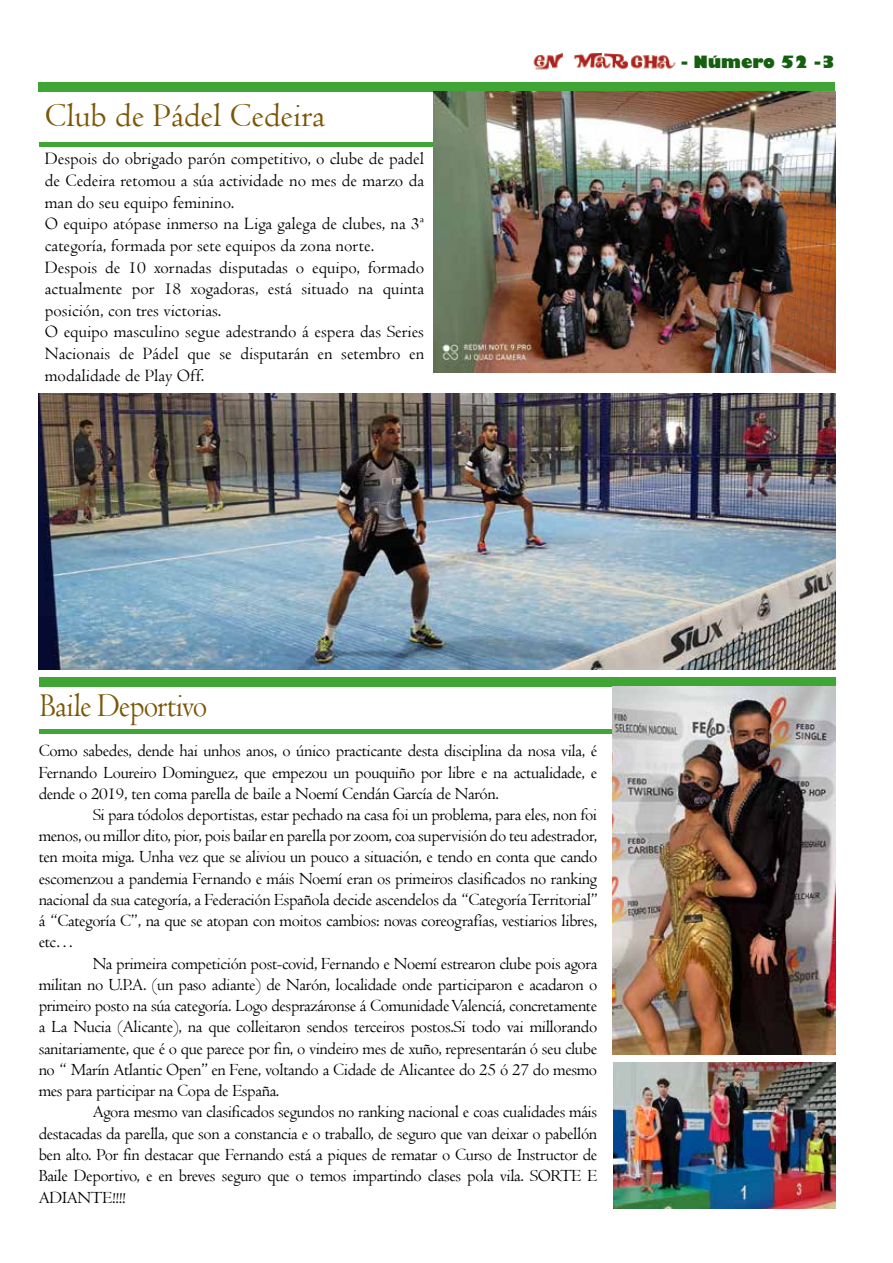
<style>
.page{position:relative;width:893px;height:1263px;background:#fff}
.page>*{position:absolute;margin:0;border:0;box-sizing:border-box;transform-origin:0 0}
.t1{font:34.5px "Centaur";color:#7b5608}
.t2{font:34.5px "Centaur";letter-spacing:-.025em;color:#7b5608;scale:.9 1}
.t3{font:18px/21.6px "Centaur";color:#000}
.t4{font:17.7px/21.3px "Centaur";letter-spacing:-.02em;color:#000;text-align:justify}
.t5{font:800 16.5px "Gill Sans";color:#155f11}
</style>
<div class="page">
<div style="left:40px;top:729px;width:796px;height:5px;background:#3fa535"></div>
<div style="left:40px;top:677px;width:796px;height:10px;background:#3fa535"></div>
<div style="left:39px;top:82px;width:796px;height:10px;background:#3fa535"></div>
<img style="left:533px;top:54px;width:143px;height:16px">
<div style="left:39px;top:142px;width:796px;height:5px;background:#3fa535"></div>
<img style="left:39px;top:394px;width:796px;height:275px">
<img style="left:434px;top:92px;width:401px;height:280px">
<img style="left:613px;top:687px;width:222px;height:367px">
<img style="left:613px;top:1062px;width:222px;height:147px">
<h1 class="t1" style="left:45px;top:95px;width:282px">Club de Pádel Cedeira</h1>
<p class="t3" style="left:45px;top:148px;width:381px">Despois do obrigado parón competitivo, o clube de padel de Cedeira retomou a súa actividade no mes de marzo da man do seu equipo feminino.<br>O equipo atópase inmerso na Liga galega de clubes, na 3ª categoría, formada por sete equipos da zona norte.<br>Despois de 10 xornadas disputadas o equipo, formado actualmente por 18 xogadoras, está situado na quinta posición, con tres victorias.<br>O equipo masculino segue adestrando á espera das Series Nacionais de Pádel que se disputarán en setembro en modalidade de Play Off.</p>
<p class="t5" style="left:681px;top:51px;width:156px">- Número 52 -3</p>
<h1 class="t2" style="left:40px;top:685px;width:188px">Baile Deportivo</h1>
<p class="t4" style="left:39px;top:740px;width:560px">Como sabedes, dende hai unhos anos, o único practicante desta disciplina da nosa vila, é Fernando Loureiro Dominguez, que empezou un pouquiño por libre e na actualidade, e dende o 2019, ten coma parella de baile a Noemí Cendán García de Narón.</p>
<p class="t4" style="left:39px;top:804px;width:561px;text-indent:54px">Si para tódolos deportistas, estar pechado na casa foi un problema, para eles, non foi menos, ou millor dito, pior, pois bailar en parella por zoom, coa supervisión do teu adestrador, ten moita miga. Unha vez que se aliviou un pouco a situación, e tendo en conta que cando escomenzou a pandemia Fernando e máis Noemí eran os primeiros clasificados no ranking nacional da sua categoría, a Federación Española decide ascendelos da “Categoría Territorial” á “Categoría C”, na que se atopan con moitos cambios: novas coreografías, vestiarios libres, etc…</p>
<p class="t4" style="left:39px;top:952px;width:560px;text-indent:54px">Na primeira competición post-covid, Fernando e Noemí estrearon clube pois agora militan no U.P.A. (un paso adiante) de Narón, localidade onde participaron e acadaron o primeiro posto na súa categoría. Logo desprazáronse á Comunidade Valenciá, concretamente a La Nucia (Alicante), na que colleitaron sendos terceiros postos.Si todo vai millorando sanitariamente, que é o que parece por fin, o vindeiro mes de xuño, representarán ó seu clube no “ Marín Atlantic Open” en Fene, voltando a Cidade de Alicantee do 25 ó 27 do mesmo mes para participar na Copa de España.</p>
<p class="t4" style="left:39px;top:1101px;width:560px;text-indent:54px">Agora mesmo van clasificados segundos no ranking nacional e coas cualidades máis destacadas da parella, que son a constancia e o traballo, de seguro que van deixar o pabellón ben alto. Por fin destacar que Fernando está a piques de rematar o Curso de Instructor de Baile Deportivo, e en breves seguro que o temos impartindo clases pola vila. SORTE E ADIANTE!!!!</p>
</div>
